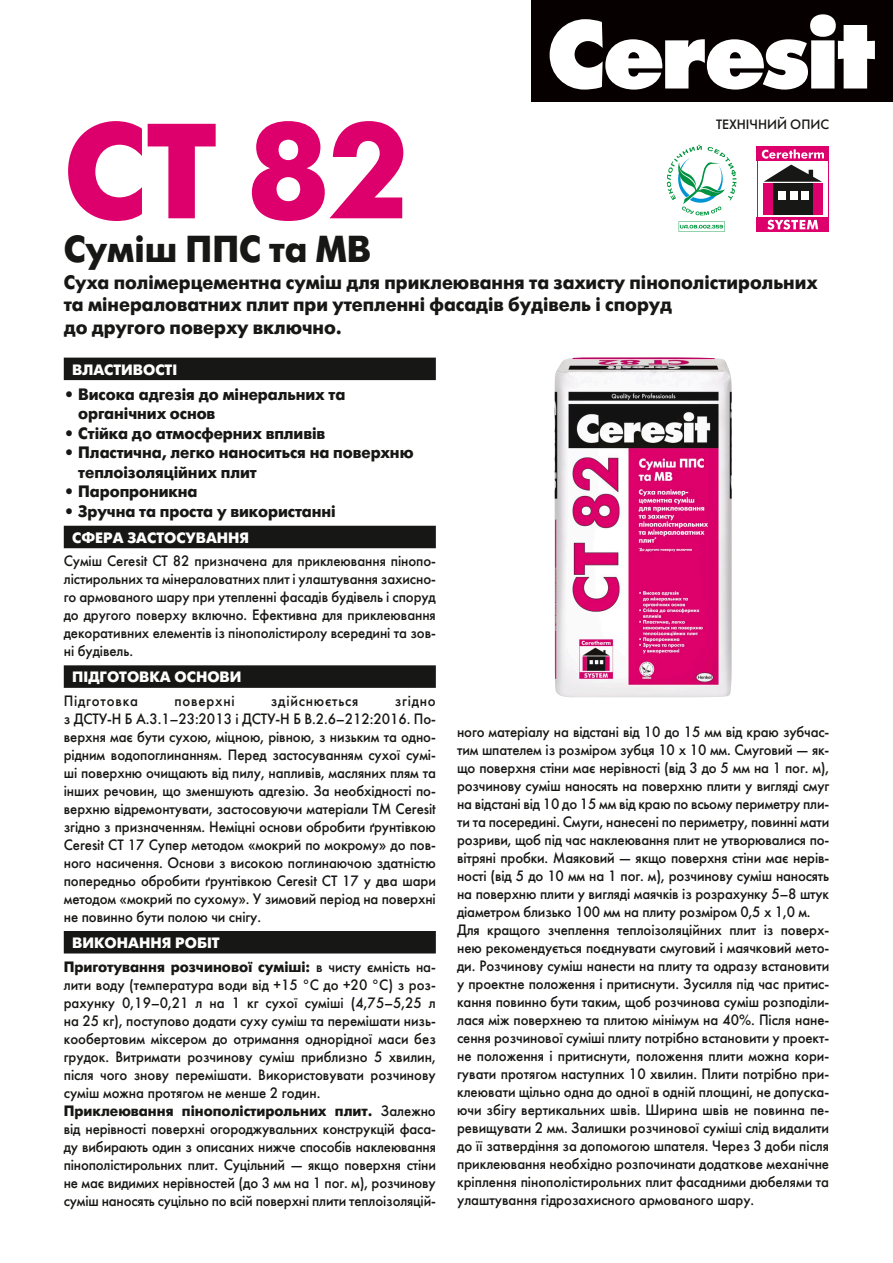
<style>
.page{position:relative;width:893px;height:1263px;background:#fff}
.page>*{position:absolute;margin:0;border:0;box-sizing:border-box;transform-origin:0 0}
.t1{font:700 135px "Futura Futuris";color:#dd006c}
.t2{font:700 37.5px "Futura Futuris";color:#171715;scale:.95 1}
.t3{font:700 19.5px/22.5px "Futura Futuris";color:#171715;scale:.95 1}
.t4{font:700 16.5px/19.5px "Futura Futuris";letter-spacing:-.005em;color:#171715;scale:.95 1}
.t5{font:15px/18px "Futura Futuris";letter-spacing:-.005em;color:#171715;text-align:justify;scale:.95 1}
.t6{font:700 15px/23.5px "Futura Futuris";color:#171715;scale:.95 1}
.t7{font:700 15px "Futura Futuris";color:#fff}
.t8{font:15px "Futura Futuris";letter-spacing:.055em;color:#171715;scale:.95 1}
.t9{font:13.5px "Futura Futuris";color:#171715}
.s1{color:#fff}
.s2{font-weight:400}
.s3{font-weight:700}
</style>
<div class="page">
<div style="left:64px;top:358px;width:372px;height:22px;background:#171715"></div>
<div style="left:64px;top:526px;width:372px;height:22px;background:#171715"></div>
<div style="left:64px;top:665px;width:372px;height:23px;background:#171715"></div>
<div style="left:64px;top:931px;width:372px;height:22px;background:#171715"></div>
<img style="left:555px;top:357px;width:177px;height:340px">
<svg style="left:667px;top:145px;width:69px;height:70px"></svg>
<svg style="left:679px;top:221px;width:46px;height:11px"></svg>
<div style="left:757px;top:147px;width:72px;height:14px;background:#dd006c"></div>
<div style="left:757px;top:217px;width:72px;height:15px;background:#dd006c"></div>
<div style="left:764px;top:183px;width:9px;height:32px;background:#dd006c"></div>
<div style="left:813px;top:183px;width:9px;height:32px;background:#dd006c"></div>
<div style="left:773px;top:183px;width:40px;height:32px;background:#171715"></div>
<svg style="left:764px;top:165px;width:58px;height:17px"></svg>
<div style="left:779px;top:191px;width:7px;height:9px;background:#fff"></div>
<div style="left:790px;top:191px;width:7px;height:9px;background:#fff"></div>
<div style="left:801px;top:191px;width:7px;height:9px;background:#fff"></div>
<hr style="left:757px;top:161px;width:1px;height:57px;background:#dd006c">
<hr style="left:828px;top:161px;width:1px;height:57px;background:#dd006c">
<svg style="left:762px;top:149px;width:62px;height:10px"></svg>
<svg style="left:767px;top:220px;width:51px;height:10px"></svg>
<div style="left:531px;top:0;width:362px;height:101px;background:#060100"></div>
<svg style="left:550px;top:14px;width:325px;height:76px"></svg>
<p class="t9" style="left:716px;top:116px;width:115px">ТЕХНІЧНИЙ ОПИС</p>
<h1 class="t1" style="left:64px;top:91px;width:347px">CT 82</h1>
<h2 class="t2" style="left:64px;top:227px;width:325px">Суміш ППС та МВ</h2>
<h3 class="t3" style="left:64px;top:271px;width:795px">Суха полімерцементна суміш для приклеювання та захисту пінополістирольних та мінераловатних плит при утепленні фасадів будівель і споруд<br>до другого поверху включно.</h3>
<p class="t7" style="left:72px;top:360px;width:106px">ВЛАСТИВОСТІ</p>
<p class="t4" style="left:78px;top:384px;width:283px;text-indent:-15px">• Висока адгезія до мінеральних та органічних основ</p>
<p class="t4" style="left:64px;top:423px;width:277px">• Стійка до атмосферних впливів</p>
<p class="t4" style="left:78px;top:443px;width:354px;text-indent:-15px">• Пластична, легко наноситься на поверхню теплоізоляційних плит</p>
<p class="t4" style="left:64px;top:482px;width:142px">• Паропроникна</p>
<p class="t4" style="left:64px;top:502px;width:288px">• Зручна та проста у використанні</p>
<p class="t7" style="left:72px;top:529px;width:178px">СФЕРА ЗАСТОСУВАННЯ</p>
<p class="t5" style="left:64px;top:552px;width:393px">Суміш Ceresit СТ 82 призначена для приклеювання пінопо&shy;лістирольних та мінераловатних плит і улаштування захисно&shy;го армованого шару при утепленні фасадів будівель і споруд до другого поверху включно. Ефективна для приклеювання декоративних елементів із пінополістиролу всередині та зов&shy;ні будівель.</p>
<p class="t7" style="left:72px;top:668px;width:171px">ПІДГОТОВКА ОСНОВИ</p>
<p class="t8" style="left:64px;top:691px;width:80px">Підготовка</p>
<p class="t8" style="left:174px;top:691px;width:65px">поверхні</p>
<p class="t8" style="left:271px;top:691px;width:94px">здійснюється</p>
<p class="t5" style="left:64px;top:692px;width:393px;text-indent:331px">згідно з ДСТУ-Н Б А.3.1–23:2013 і ДСТУ-Н Б В.2.6–212:2016. По&shy;верхня має бути сухою, міцною, рівною, з низьким та одно&shy;рідним водопоглинанням. Перед застосуванням сухої сумі&shy;ші поверхню очищають від пилу, напливів, масляних плям та інших речовин, що зменшують адгезію. За необхідності по&shy;верхню відремонтувати, застосовуючи матеріали ТМ Ceresit згідно з призначенням. Неміцні основи обробити ґрунтівкою Ceresit СТ 17 Cупер методом «мокрий по мокрому» до пов&shy;ного насичення. Основи з високою поглинаючою здатністю попередньо обробити ґрунтівкою Ceresit СТ 17 у два шари методом «мокрий по сухому». У зимовий період на поверхні не повинно бути полою чи снігу.</p>
<p class="t6" style="left:64px;top:931px;width:393px;text-indent:9px"><span class="s1">ВИКОНАННЯ РОБІТ<br></span>Приготування розчинової суміші: <span class="s2">в чисту ємність на-</span></p>
<p class="t5" style="left:64px;top:975px;width:393px;text-align:left">лити воду (температура води від +15 °C до +20 °C) з роз&shy;рахунку 0,19–0,21 л на 1 кг сухої суміші (4,75–5,25 л на 25 кг), поступово додати суху суміш та перемішати низь&shy;кообертовим міксером до отримання однорідної маси без грудок. Витримати розчинову суміш приблизно 5 хвилин, після чого знову перемішати. Використовувати розчинову суміш можна протягом не менше 2 годин.<br><span class="s3">Приклеювання пінополістирольних плит.</span> Залежно від нерівності поверхні огороджувальних конструкцій фаса&shy;ду вибирають один з описаних нижче способів наклеювання пінополістирольних плит. Суцільний — якщо поверхня стіни не має видимих нерівностей (до 3 мм на 1 пог. м), розчинову суміш наносять суцільно по всій поверхні плити теплоізоляцій-</p>
<p class="t5" style="left:457px;top:723px;width:393px;text-align:left">ного матеріалу на відстані від 10 до 15 мм від краю зубчас&shy;тим шпателем із розміром зубця 10 х 10 мм. Cмуговий — як&shy;що поверхня стіни має нерівності (від 3 до 5 мм на 1 пог. м), розчинову суміш наносять на поверхню плити у вигляді смуг на відстані від 10 до 15 мм від краю по всьому периметру пли&shy;ти та посередині. Смуги, нанесені по периметру, повинні мати розриви, щоб під час наклеювання плит не утворювалися по&shy;вітряні пробки. Маяковий — якщо поверхня стіни має нерів&shy;ності (від 5 до 10 мм на 1 пог. м), розчинову суміш наносять на поверхню плити у вигляді маячків із розрахунку 5–8 штук діаметром близько 100 мм на плиту розміром 0,5 х 1,0 м.<br>Для кращого зчеплення теплоізоляційних плит із поверх&shy;нею рекомендується поєднувати смуговий і маячковий мето&shy;ди. Розчинову суміш нанести на плиту та одразу встановити у проектне положення і притиснути. Зусилля під час притис&shy;кання повинно бути таким, щоб розчинова суміш розподіли&shy;лася між поверхнею та плитою мінімум на 40%. Після нане&shy;сення розчинової суміші плиту потрібно встановити у проект&shy;не положення і притиснути, положення плити можна кори&shy;гувати протягом наступних 10 хвилин. Плити потрібно при&shy;клеювати щільно одна до одної в одній площині, не допуска&shy;ючи збігу вертикальних швів. Ширина швів не повинна пе&shy;ревищувати 2 мм. Залишки розчинової суміші слід видалити до її затвердіння за допомогою шпателя. Через 3 доби після приклеювання необхідно розпочинати додаткове механічне кріплення пінополістирольних плит фасадними дюбелями та улаштування гідрозахисного армованого шару.</p>
</div>
